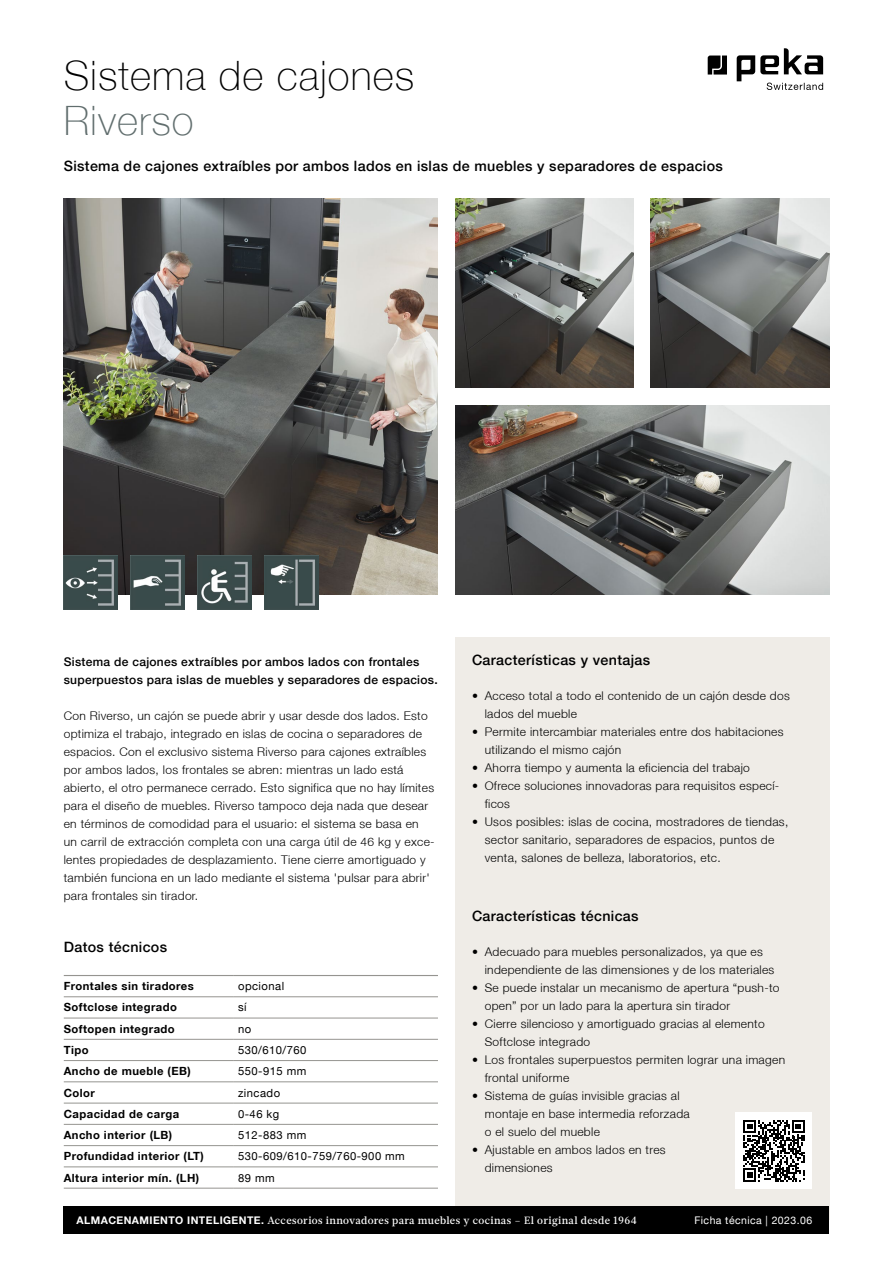
<style>
.page{position:relative;width:893px;height:1263px;background:#fff}
.page>*{position:absolute;margin:0;border:0;box-sizing:border-box;transform-origin:0 0}
.t1{font:100 40.5px "Helvetica Neue LT";letter-spacing:.025em;color:#000}
.t2{font:100 40.5px "Helvetica Neue LT";letter-spacing:.025em;color:#616e6e}
.t3{font:500 14.25px "Helvetica Neue LT";letter-spacing:.025em;color:#000}
.t4{font:300 12px/18px "Helvetica Neue LT";letter-spacing:.025em;color:#000}
.t5{font:500 12px/18px "Helvetica Neue LT";letter-spacing:.025em;color:#000}
.t6{font:700 11.25px "Helvetica Neue LT";letter-spacing:.04em;color:#000}
.t7{font:11.25px "Helvetica Neue LT";letter-spacing:.04em;color:#000}
.t8{font:500 10.5px "Glosa Text";letter-spacing:.04em;color:#fff}
.t9{font:10.5px "Helvetica Neue LT";letter-spacing:.04em;color:#fff}
.s1{font-family:"Helvetica Neue LT";font-weight:700}
</style>
<div class="page">
<div style="left:455px;top:638px;width:374px;height:582px;background:#efece7"></div>
<div style="left:64px;top:1206px;width:765px;height:28px;background:#000"></div>
<svg style="left:708px;top:56px;width:19px;height:19px"></svg>
<svg style="left:737px;top:48px;width:86px;height:42px"></svg>
<hr style="left:64px;top:996px;width:170px;height:1px;background:#959490">
<hr style="left:234px;top:996px;width:204px;height:1px;background:#959490">
<hr style="left:64px;top:1018px;width:170px;height:1px;background:#959490">
<hr style="left:234px;top:1018px;width:204px;height:1px;background:#959490">
<hr style="left:64px;top:1039px;width:170px;height:1px;background:#959490">
<hr style="left:234px;top:1039px;width:204px;height:1px;background:#959490">
<hr style="left:64px;top:1060px;width:170px;height:1px;background:#959490">
<hr style="left:234px;top:1060px;width:204px;height:1px;background:#959490">
<hr style="left:64px;top:1081px;width:170px;height:1px;background:#959490">
<hr style="left:234px;top:1081px;width:204px;height:1px;background:#959490">
<hr style="left:64px;top:1103px;width:170px;height:1px;background:#959490">
<hr style="left:234px;top:1103px;width:204px;height:1px;background:#959490">
<hr style="left:64px;top:1124px;width:170px;height:1px;background:#959490">
<hr style="left:234px;top:1124px;width:204px;height:1px;background:#959490">
<hr style="left:64px;top:1145px;width:170px;height:1px;background:#959490">
<hr style="left:234px;top:1145px;width:204px;height:1px;background:#959490">
<hr style="left:64px;top:1166px;width:170px;height:1px;background:#959490">
<hr style="left:234px;top:1166px;width:204px;height:1px;background:#959490">
<hr style="left:64px;top:1188px;width:170px;height:1px;background:#959490">
<hr style="left:234px;top:1188px;width:204px;height:1px;background:#959490">
<hr style="left:64px;top:975px;width:170px;height:1px;background:#959490">
<hr style="left:234px;top:975px;width:204px;height:1px;background:#959490">
<img style="left:64px;top:198px;width:374px;height:396px">
<img style="left:64px;top:556px;width:54px;height:54px">
<img style="left:131px;top:556px;width:54px;height:54px">
<img style="left:197px;top:556px;width:54px;height:54px">
<img style="left:264px;top:556px;width:54px;height:54px">
<div style="left:736px;top:1112px;width:76px;height:77px;background:#fff"></div>
<svg style="left:743px;top:1120px;width:62px;height:61px"></svg>
<img style="left:455px;top:198px;width:179px;height:189px">
<img style="left:651px;top:198px;width:178px;height:189px">
<img style="left:455px;top:405px;width:374px;height:189px">
<h1 class="t1" style="left:64px;top:52px;width:352px">Sistema de cajones</h1>
<h1 class="t2" style="left:64px;top:97px;width:131px">Riverso</h1>
<p class="t3" style="left:64px;top:158px;width:661px">Sistema de cajones extraíbles por ambos lados en islas de muebles y separadores de espacios</p>
<p class="t5" style="left:64px;top:652px;width:375px">Sistema de cajones extraíbles por ambos lados con frontales superpuestos para islas de muebles y separadores de espacios.</p>
<p class="t4" style="left:64px;top:706px;width:372px">Con Riverso, un cajón se puede abrir y usar desde dos lados. Esto optimiza el trabajo, integrado en islas de cocina o separadores de espacios. Con el exclusivo sistema Riverso para cajones extraíbles por ambos lados, los frontales se abren: mientras un lado está abierto, el otro permanece cerrado. Esto significa que no hay límites para el diseño de muebles. Riverso tampoco deja nada que desear en términos de comodidad para el usuario: el sistema se basa en un carril de extracción completa con una carga útil de 46 kg y exce&shy;lentes propiedades de desplazamiento. Tiene cierre amortiguado y también funciona en un lado mediante el sistema 'pulsar para abrir' para frontales sin tirador.</p>
<p class="t3" style="left:64px;top:938px;width:105px">Datos técnicos</p>
<p class="t6" style="left:64px;top:979px;width:132px">Frontales sin tiradores</p>
<p class="t7" style="left:238px;top:979px;width:48px">opcional</p>
<p class="t6" style="left:64px;top:1000px;width:115px">Softclose integrado</p>
<p class="t7" style="left:238px;top:1001px;width:10px">sí</p>
<p class="t6" style="left:64px;top:1022px;width:112px">Softopen integrado</p>
<p class="t7" style="left:238px;top:1022px;width:15px">no</p>
<p class="t6" style="left:64px;top:1043px;width:26px">Tipo</p>
<p class="t7" style="left:238px;top:1043px;width:70px">530/610/760</p>
<p class="t6" style="left:64px;top:1064px;width:129px">Ancho de mueble (EB)</p>
<p class="t7" style="left:238px;top:1064px;width:70px">550-915 mm</p>
<p class="t6" style="left:64px;top:1085px;width:33px">Color</p>
<p class="t7" style="left:238px;top:1086px;width:44px">zincado</p>
<p class="t6" style="left:64px;top:1107px;width:117px">Capacidad de carga</p>
<p class="t7" style="left:238px;top:1107px;width:43px">0-46 kg</p>
<p class="t6" style="left:64px;top:1128px;width:110px">Ancho interior (LB)</p>
<p class="t7" style="left:238px;top:1128px;width:70px">512-883 mm</p>
<p class="t6" style="left:64px;top:1149px;width:142px">Profundidad interior (LT)</p>
<p class="t7" style="left:238px;top:1149px;width:168px">530-609/610-759/760-900 mm</p>
<p class="t6" style="left:64px;top:1170px;width:137px">Altura interior mín. (LH)</p>
<p class="t7" style="left:238px;top:1171px;width:38px">89 mm</p>
<p class="t3" style="left:472px;top:651px;width:180px">Características y ventajas</p>
<p class="t4" style="left:485px;top:686px;width:307px;text-indent:-13px">• Acceso total a todo el contenido de un cajón desde dos lados del mueble</p>
<p class="t4" style="left:485px;top:722px;width:300px;text-indent:-13px">• Permite intercambiar materiales entre dos habitaciones utilizando el mismo cajón</p>
<p class="t4" style="left:472px;top:758px;width:279px">• Ahorra tiempo y aumenta la eficiencia del trabajo</p>
<p class="t4" style="left:485px;top:776px;width:296px;text-indent:-13px">• Ofrece soluciones innovadoras para requisitos especí&shy;ficos</p>
<p class="t4" style="left:485px;top:812px;width:305px;text-indent:-13px">• Usos posibles: islas de cocina, mostradores de tiendas, sector sanitario, separadores de espacios, puntos de venta, salones de belleza, laboratorios, etc.</p>
<p class="t3" style="left:472px;top:907px;width:168px">Características técnicas</p>
<p class="t4" style="left:485px;top:942px;width:291px;text-indent:-13px">• Adecuado para muebles personalizados, ya que es independiente de las dimensiones y de los materiales</p>
<p class="t4" style="left:485px;top:978px;width:296px;text-indent:-13px">• Se puede instalar un mecanismo de apertura “push-to open” por un lado para la apertura sin tirador</p>
<p class="t4" style="left:485px;top:1014px;width:281px;text-indent:-13px">• Cierre silencioso y amortiguado gracias al elemento<br>Softclose integrado</p>
<p class="t4" style="left:485px;top:1050px;width:302px;text-indent:-13px">• Los frontales superpuestos permiten lograr una imagen frontal uniforme</p>
<p class="t4" style="left:485px;top:1086px;width:207px;text-indent:-13px">• Sistema de guías invisible gracias al montaje en base intermedia reforzada o el suelo del mueble</p>
<p class="t4" style="left:485px;top:1140px;width:182px;text-indent:-13px">• Ajustable en ambos lados en tres dimensiones</p>
<p class="t8" style="left:77px;top:1213px;width:562px"><span class="s1">ALMACENAMIENTO INTELIGENTE.</span> Accesorios innovadores para muebles y cocinas – El original desde 1964</p>
<p class="t9" style="left:694px;top:1214px;width:119px">Ficha técnica | 2023.06</p>
</div>
